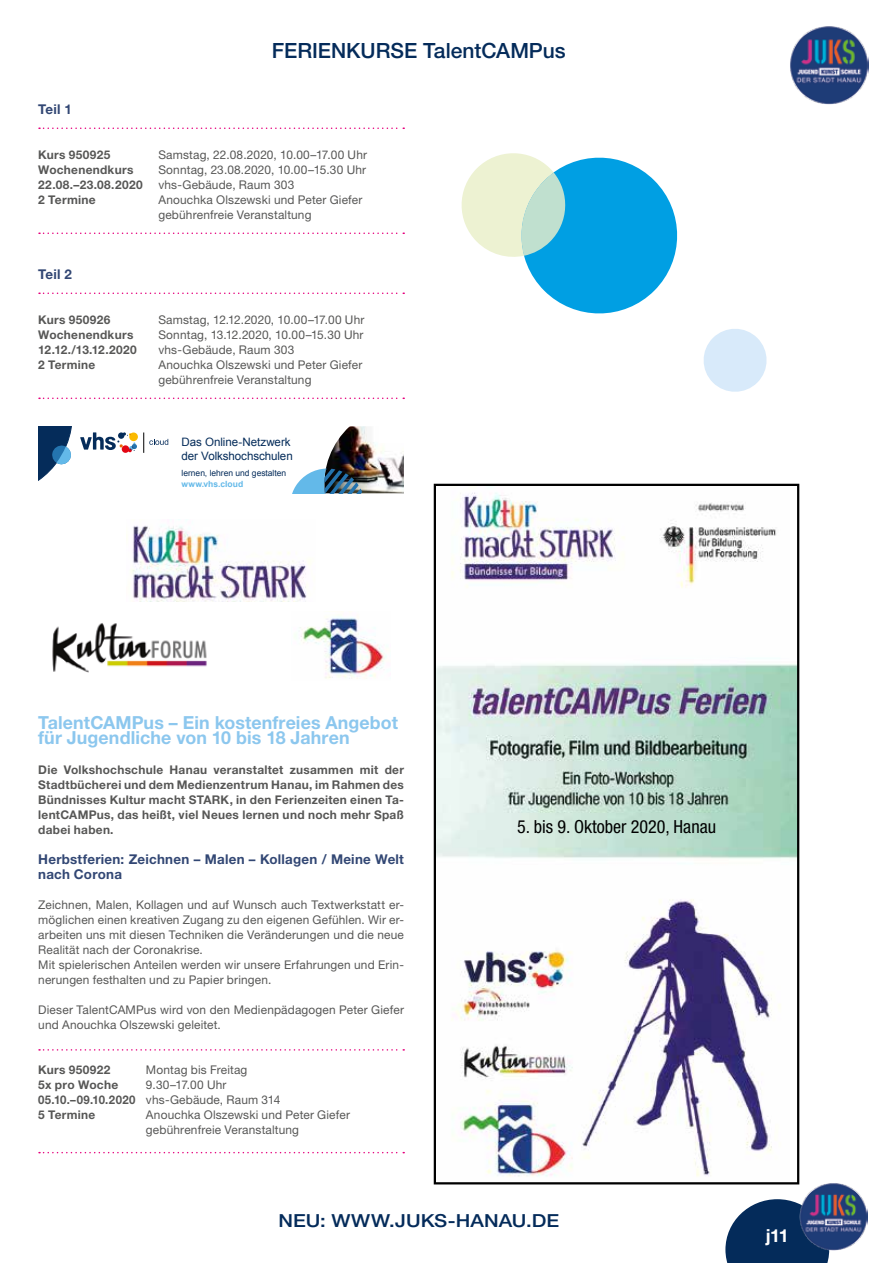
<style>
.page{position:relative;width:893px;height:1263px;background:#fff}
.page>*{position:absolute;margin:0;border:0;box-sizing:border-box;transform-origin:0 0}
.t1{font:500 21px "Helvetica Neue LT Std";color:#042b5a}
.t2{font:700 18px/15px "Helvetica Neue LT Std";letter-spacing:.005em;color:#8cc7ee}
.t3{font:condensed 18px "Helvetica Neue LT Std";color:#000}
.t4{font:500 18px "Helvetica Neue LT Std";color:#042b5a;scale:1.12 1}
.t5{font:700 18px "Helvetica Neue LT Std";color:#fff}
.t6{font:700 13.5px/15px "Helvetica Neue LT Std";letter-spacing:.02em;color:#324774}
.t7{font:12px/15px "Helvetica Neue LT Std";letter-spacing:.015em;color:#575756}
.t8{font:700 12px/15px "Helvetica Neue LT Std";letter-spacing:.025em;color:#575756}
.t9{font:700 12px "Helvetica Neue LT Std";letter-spacing:-.02em;color:#575756}
.t10{font:11.55px/14px "Arial";letter-spacing:-.01em;color:#052c5a}
.t11{font:8.55px "Arial";letter-spacing:-.005em;color:#052c5a}
.t12{font:700 8.55px "Arial";color:#63b9e9}
.s1{font-weight:700}
</style>
<div class="page">
<svg style="left:725px;top:1199px;width:104px;height:64px;background:#24466f"></svg>
<img style="left:799px;top:1182px;width:68px;height:69px">
<img style="left:790px;top:26px;width:79px;height:78px">
<svg style="left:39px;top:128px;width:365px;height:1px"></svg>
<svg style="left:39px;top:233px;width:365px;height:1px"></svg>
<svg style="left:39px;top:293px;width:365px;height:1px"></svg>
<svg style="left:39px;top:398px;width:365px;height:1px"></svg>
<svg style="left:39px;top:1049px;width:365px;height:1px"></svg>
<svg style="left:39px;top:1152px;width:365px;height:1px"></svg>
<img style="left:326px;top:426px;width:78px;height:67px">
<svg style="left:292px;top:468px;width:70px;height:25px;background:#6089a1"></svg>
<svg style="left:38px;top:426px;width:130px;height:55px"></svg>
<div style="left:380px;top:426px;width:24px;height:17px;background:#fff"></div>
<img style="left:131px;top:519px;width:180px;height:83px">
<img style="left:300px;top:617px;width:87px;height:62px">
<img style="left:52px;top:623px;width:155px;height:50px">
<img style="left:437px;top:492px;width:359px;height:685px">
<div style="left:434px;top:484px;width:365px;height:700px;border:2px solid #000"></div>
<svg style="left:461px;top:153px;width:217px;height:161px"></svg>
<svg style="left:703px;top:329px;width:64px;height:63px"></svg>
<h1 class="t1" style="left:272px;top:38px;width:295px">FERIENKURSE TalentCAMPus</h1>
<p class="t6" style="left:38px;top:101px;width:35px">Teil 1</p>
<p class="t8" style="left:38px;top:147px;width:97px">Kurs 950925<br>Wochenendkurs</p>
<p class="t7" style="left:158px;top:147px;width:210px">Samstag, 22.08.2020, 10.00–17.00 Uhr<br>Sonntag, 23.08.2020, 10.00–15.30 Uhr</p>
<p class="t8" style="left:38px;top:177px;width:106px">22.08.–23.08.2020</p>
<p class="t7" style="left:158px;top:177px;width:137px">vhs-Gebäude, Raum 303</p>
<p class="t8" style="left:38px;top:192px;width:59px">2 Termine</p>
<p class="t7" style="left:158px;top:192px;width:205px">Anouchka Olszewski und Peter Giefer gebührenfreie Veranstaltung</p>
<p class="t6" style="left:38px;top:266px;width:35px">Teil 2</p>
<p class="t8" style="left:38px;top:312px;width:97px">Kurs 950926<br>Wochenendkurs</p>
<p class="t7" style="left:158px;top:312px;width:208px">Samstag, 12.12.2020, 10.00–17.00 Uhr<br>Sonntag, 13.12.2020, 10.00–15.30 Uhr</p>
<p class="t9" style="left:38px;top:342px;width:100px">12.12./13.12.2020</p>
<p class="t7" style="left:158px;top:342px;width:137px">vhs-Gebäude, Raum 303</p>
<p class="t8" style="left:38px;top:357px;width:59px">2 Termine</p>
<p class="t7" style="left:158px;top:357px;width:205px">Anouchka Olszewski und Peter Giefer gebührenfreie Veranstaltung</p>
<p class="t10" style="left:181px;top:435px;width:113px">Das Online-Netzwerk der Volkshochschulen</p>
<p class="t12" style="left:181px;top:478px;width:63px">www.vhs.cloud</p>
<p class="t11" style="left:181px;top:468px;width:106px">lernen, lehren und gestalten</p>
<h2 class="t2" style="left:38px;top:715px;width:361px">TalentCAMPus – Ein kostenfreies Angebot für Jugendliche von 10 bis 18 Jahren</h2>
<p class="t8" style="left:38px;top:762px;width:367px;text-align:justify">Die Volkshochschule Hanau veranstaltet zusammen mit der Stadtbücherei und dem Medienzentrum Hanau, im Rahmen des Bündnisses Kultur macht STARK, in den Ferienzeiten einen Ta&shy;lentCAMPus, das heißt, viel Neues lernen und noch mehr Spaß dabei haben.</p>
<p class="t6" style="left:38px;top:851px;width:367px">Herbstferien: Zeichnen – Malen – Kollagen / Meine Welt nach Corona</p>
<p class="t7" style="left:38px;top:897px;width:367px">Zeichnen, Malen, Kollagen und auf Wunsch auch Textwerkstatt er&shy;möglichen einen kreativen Zugang zu den eigenen Gefühlen. Wir er&shy;arbeiten uns mit diesen Techniken die Veränderungen und die neue Realität nach der Coronakrise.<br>Mit spielerischen Anteilen werden wir unsere Erfahrungen und Erin&shy;nerungen festhalten und zu Papier bringen.</p>
<p class="t7" style="left:38px;top:1002px;width:367px">Dieser TalentCAMPus wird von den Medienpädagogen Peter Giefer und Anouchka Olszewski geleitet.</p>
<p class="t8" style="left:38px;top:1062px;width:74px">Kurs 950922</p>
<p class="t7" style="left:146px;top:1062px;width:103px">Montag bis Freitag</p>
<p class="t8" style="left:38px;top:1077px;width:82px">5x pro Woche</p>
<p class="t7" style="left:38px;top:1077px;width:244px;text-indent:108px">9.30–17.00 Uhr<br><span class="s1">05.10.–09.10.2020</span> vhs-Gebäude, Raum 314<br><span class="s1">5 Termine</span></p>
<p class="t7" style="left:146px;top:1107px;width:205px">Anouchka Olszewski und Peter Giefer gebührenfreie Veranstaltung</p>
<h2 class="t3" style="left:517px;top:816px;width:201px">5. bis 9. Oktober 2020, Hanau</h2>
<h2 class="t4" style="left:279px;top:1210px;width:252px">NEU: WWW.JUKS-HANAU.DE</h2>
<h2 class="t5" style="left:766px;top:1224px;width:24px">j11</h2>
</div>
